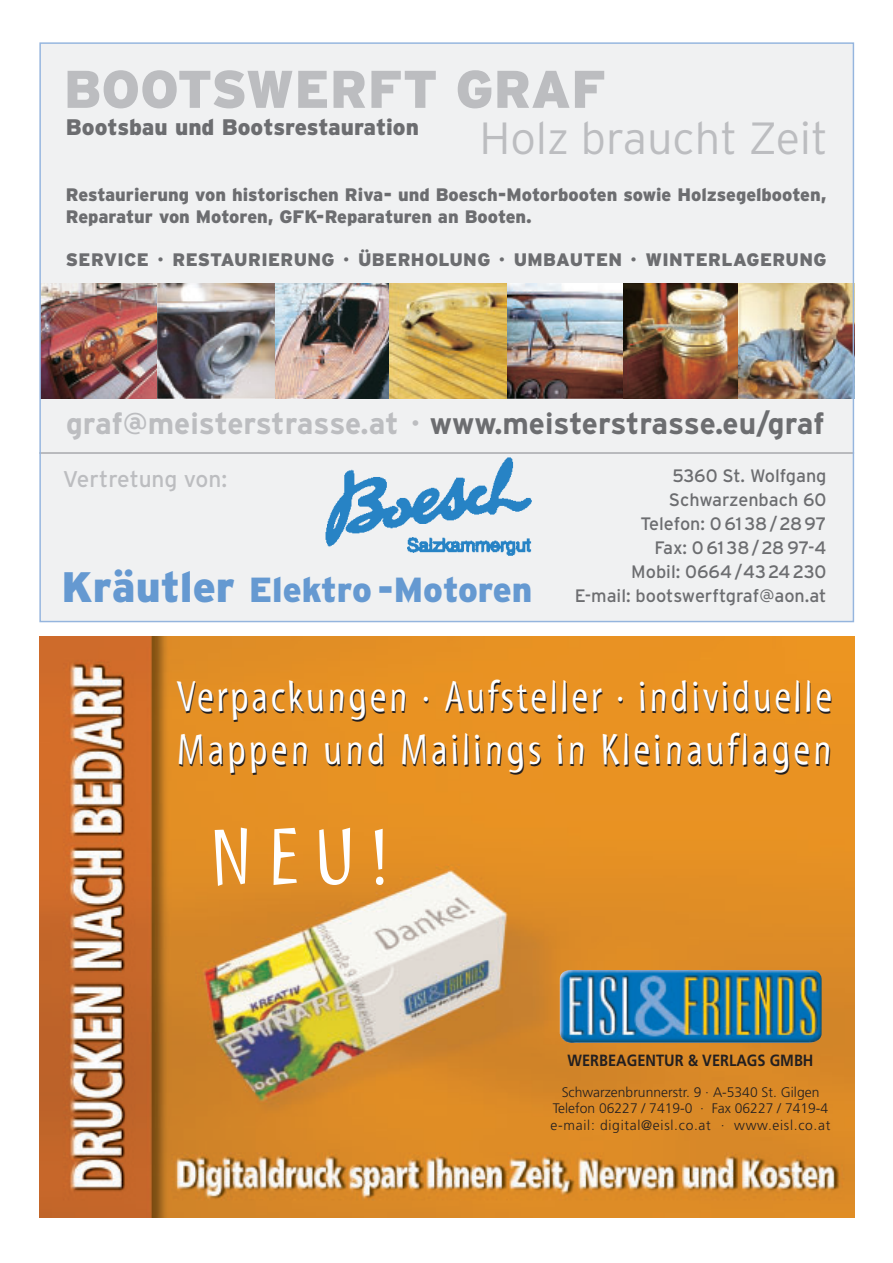
<style>
.page{position:relative;width:893px;height:1263px;background:#fff}
.page>*{position:absolute;margin:0;border:0;box-sizing:border-box;transform-origin:0 0}
.t1{font:82.5px "Myriad Tilt";color:#fff}
.t2{font:900 52.95px "Interstate";color:#bcbdc0}
.t3{font:300 45px "Interstate";color:#bcbdc0}
.t4{font:44.25px/53.1px "Myriad Tilt";letter-spacing:.06em;color:#fff}
.t5{font:900 34.8px "Interstate";color:#6599d1}
.t6{font:700 30px "Interstate";color:#6c6d70}
.t7{font:22.8px "Interstate";color:#bcbdc0}
.t8{font:900 22.5px "Interstate";color:#6c6d70}
.t9{font:900 18.15px/21.8px "Interstate";color:#6c6d70}
.t10{font:900 18.15px "Interstate";letter-spacing:.02em;color:#6c6d70}
.t11{font:18px/24px "Interstate";color:#6c6d70;text-align:right}
.t12{font:700 16.2px "Frutiger";color:#231f20;scale:.9 1}
.t13{font:300 13.8px/16.6px "Frutiger";color:#231f20;text-align:center}
.s1{color:#bcbdc0}
.s2{font-size:42.6px}
</style>
<div class="page">
<div style="left:40px;top:43px;width:813px;height:579px;background:#f0f1f2"></div>
<img style="left:325px;top:457px;width:207px;height:99px">
<img style="left:42px;top:283px;width:809px;height:116px">
<hr style="left:39px;top:452px;width:815px;height:2px;background:#a8a9ad">
<img style="left:39px;top:637px;width:815px;height:580px">
<img style="left:559px;top:970px;width:262px;height:73px">
<h2 class="t2" style="left:64px;top:69px;width:543px">BOOTSWERFT GRAF</h2>
<h3 class="t3" style="left:479px;top:121px;width:350px">Holz braucht Zeit</h3>
<p class="t8" style="left:66px;top:118px;width:354px">Bootsbau und Bootsrestauration</p>
<p class="t9" style="left:66px;top:185px;width:762px">Restaurierung von historischen Riva- und Boesch-Motorbooten sowie Holzsegelbooten,<br>Reparatur von Motoren, GFK-Reparaturen an Booten.</p>
<p class="t10" style="left:66px;top:253px;width:762px">SERVICE · RESTAURIERUNG · ÜBERHOLUNG · UMBAUTEN · WINTERLAGERUNG</p>
<h3 class="t6" style="left:66px;top:412px;width:760px"><span class="s1">graf@meisterstrasse.at ·</span> www.meisterstrasse.eu/graf</h3>
<p class="t7" style="left:63px;top:470px;width:166px">Vertretung von:</p>
<h3 class="t5" style="left:62px;top:577px;width:472px"><span class="s2">Kräutler</span> Elektro-Motoren</h3>
<p class="t11" style="left:575px;top:466px;width:253px">5360 St. Wolfgang<br>Schwarzenbach 60<br>Telefon: 0 61 38/2897<br>Fax: 0 61 38/28 97-4<br>Mobil: 0664/4324 230<br>E-mail: bootswerftgraf@aon.at</p>
<h3 class="t4" style="left:177px;top:674px;width:656px">Verpackungen · Aufsteller · individuelle<br>Mappen und Mailings in Kleinauflagen</h3>
<h1 class="t1" style="left:211px;top:827px;width:178px">NEU!</h1>
<p class="t12" style="left:567px;top:1054px;width:275px">WERBEAGENTUR &amp; VERLAGS GMBH</p>
<p class="t13" style="left:550px;top:1085px;width:281px">Schwarzenbrunnerstr. 9 · A-5340 St. Gilgen<br>Telefon 06227 / 7419-0 · Fax 06227 / 7419-4 e-mail: digital@eisl.co.at · www.eisl.co.at</p>
</div>
